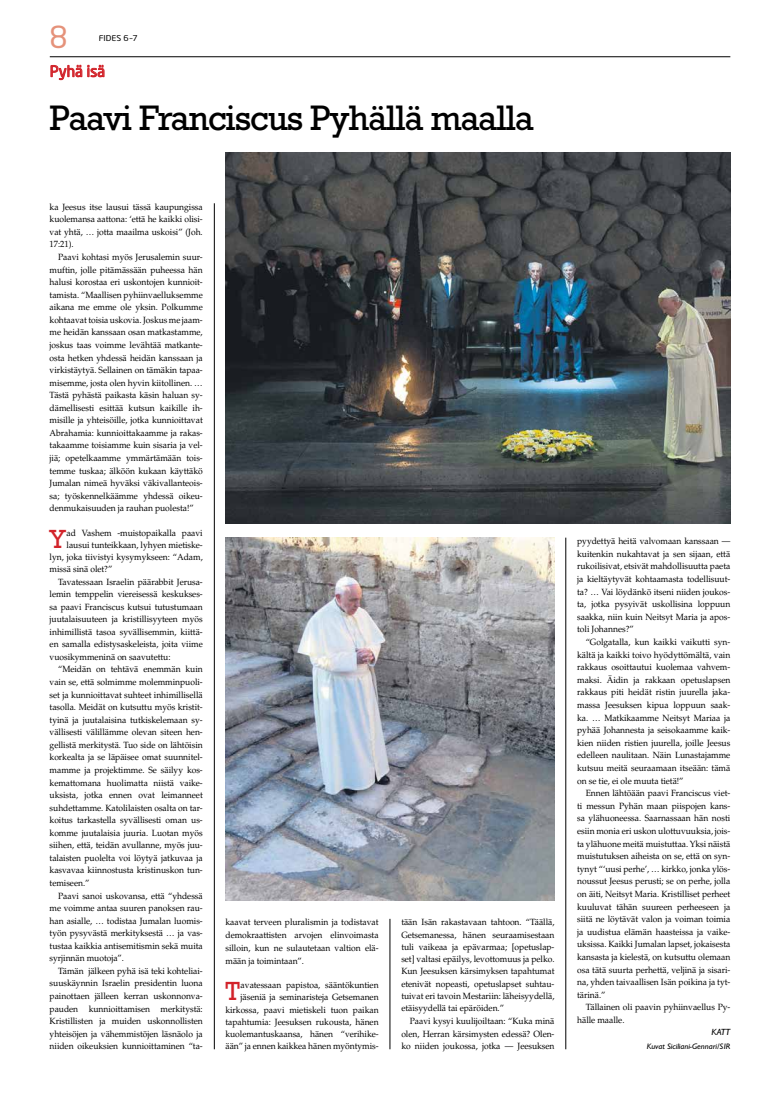
<style>
.page{position:relative;width:780px;height:1106px;background:#fff}
.page>*{position:absolute;margin:0;border:0;box-sizing:border-box;transform-origin:0 0}
.t1{font:36px "Rockwell Std";letter-spacing:-.035em;color:#000}
.t2{font:30px "Neo Sans Std";color:#e5927a}
.t3{font:26.7px "Rockwell Std";color:#d2232a;scale:.95 1}
.t4{font:15px "Neo Sans Std";color:#d2232a}
.t5{font:9px/12.6px "Palatino LT Std";letter-spacing:-.005em;color:#000;text-align:justify;scale:.95 1}
.t6{font:italic 9px "Gill Sans Std";color:#000;scale:1.05 1}
.t7{font:italic 8px "Gill Sans Std";color:#000;scale:1.05 1}
.t8{font:8px "Neo Sans Std";color:#000;scale:1.1 1}
</style>
<div class="page">
<svg style="left:50px;top:65px;width:55px;height:15px"></svg>
<svg style="left:49px;top:56px;width:682px;height:2px"></svg>
<hr style="left:50px;top:57px;width:680px;height:1px;background:#000">
<img style="left:225px;top:152px;width:505px;height:372px">
<hr style="left:390px;top:918px;width:1px;height:131px;background:#000">
<hr style="left:565px;top:537px;width:1px;height:512px;background:#000">
<hr style="left:214px;top:203px;width:1px;height:846px;background:#000">
<img style="left:225px;top:537px;width:329px;height:363px">
<h2 class="t2" style="left:50px;top:19px;width:20px">8</h2>
<p class="t8" style="left:99px;top:34px;width:37px">FIDES 6–7</p>
<h3 class="t4" style="left:50px;top:62px;width:57px">Pyhä isä</h3>
<h1 class="t1" style="left:50px;top:97px;width:486px">Paavi Franciscus Pyhällä maalla</h1>
<p class="t5" style="left:50px;top:201px;width:163px">ka Jeesus itse lausui tässä kaupungissa kuolemansa aattona: ‘että he kaikki olisi&shy;vat yhtä, … jotta maailma uskoisi” (Joh.<br>17:21).</p>
<p class="t5" style="left:50px;top:251px;width:163px;text-indent:9px">Paavi kohtasi myös Jerusalemin suur&shy;muftin, jolle pitämässään puheessa hän halusi korostaa eri uskontojen kunnioit&shy;tamista. “Maallisen pyhiinvaelluksemme aikana me emme ole yksin. Polkumme kohtaavat toisia uskovia. Joskus me jaam&shy;me heidän kanssaan osan matkastamme, joskus taas voimme levähtää matkante&shy;osta hetken yhdessä heidän kanssaan ja virkistäytyä. Sellainen on tämäkin tapaa&shy;misemme, josta olen hyvin kiitollinen. … Tästä pyhästä paikasta käsin haluan sy&shy;dämellisesti esittää kutsun kaikille ih&shy;misille ja yhteisöille, jotka kunnioittavat Abrahamia: kunnioittakaamme ja rakas&shy;takaamme toisiamme kuin sisaria ja vel&shy;jiä; opetelkaamme ymmärtämään tois&shy;temme tuskaa; älköön kukaan käyttäkö Jumalan nimeä hyväksi väkivallanteois&shy;sa; työskennelkäämme yhdessä oikeu&shy;denmukaisuuden ja rauhan puolesta!”</p>
<h3 class="t3" style="left:50px;top:523px;width:19px">Y</h3>
<p class="t5" style="left:67px;top:526px;width:145px">ad Vashem -muistopaikalla paavi</p>
<p class="t5" style="left:67px;top:538px;width:145px">lausui tunteikkaan, lyhyen mietiske-</p>
<p class="t5" style="left:50px;top:550px;width:163px">lyn, joka tiivistyi kysymykseen: “Adam,</p>
<p class="t5" style="left:50px;top:563px;width:67px">missä sinä olet?”</p>
<p class="t5" style="left:58px;top:575px;width:154px">Tavatessaan Israelin päärabbit Jerusa-</p>
<p class="t5" style="left:50px;top:588px;width:163px">lemin temppelin viereisessä keskukses-</p>
<p class="t5" style="left:50px;top:600px;width:163px">sa paavi Franciscus kutsui tutustumaan</p>
<p class="t5" style="left:50px;top:613px;width:163px">juutalaisuuteen ja kristillisyyteen myös</p>
<p class="t5" style="left:50px;top:625px;width:163px">inhimillistä tasoa syvällisemmin, kiittä-</p>
<p class="t5" style="left:50px;top:638px;width:163px">en samalla edistysaskeleista, joita viime</p>
<p class="t5" style="left:50px;top:650px;width:129px">vuosikymmeninä on saavutettu:</p>
<p class="t5" style="left:58px;top:663px;width:154px">“Meidän on tehtävä enemmän kuin</p>
<p class="t5" style="left:50px;top:676px;width:163px">vain se, että solmimme molemminpuoli-</p>
<p class="t5" style="left:50px;top:688px;width:163px">set ja kunnioittavat suhteet inhimillisellä</p>
<p class="t5" style="left:50px;top:701px;width:163px">tasolla. Meidät on kutsuttu myös kristit-</p>
<p class="t5" style="left:50px;top:713px;width:163px">tyinä ja juutalaisina tutkiskelemaan sy-</p>
<p class="t5" style="left:50px;top:726px;width:163px">vällisesti välillämme olevan siteen hen-</p>
<p class="t5" style="left:50px;top:738px;width:163px">gellistä merkitystä. Tuo side on lähtöisin</p>
<p class="t5" style="left:50px;top:751px;width:163px">korkealta ja se läpäisee omat suunnitel-</p>
<p class="t5" style="left:50px;top:763px;width:163px">mamme ja projektimme. Se säilyy kos-</p>
<p class="t5" style="left:50px;top:776px;width:163px">kemattomana huolimatta niistä vaike-</p>
<p class="t5" style="left:50px;top:789px;width:163px">uksista, jotka ennen ovat leimanneet</p>
<p class="t5" style="left:50px;top:801px;width:163px">suhdettamme. Katolilaisten osalta on tar-</p>
<p class="t5" style="left:50px;top:814px;width:163px">koitus tarkastella syvällisesti oman us-</p>
<p class="t5" style="left:50px;top:826px;width:163px">komme juutalaisia juuria. Luotan myös</p>
<p class="t5" style="left:50px;top:839px;width:163px">siihen, että, teidän avullanne, myös juu-</p>
<p class="t5" style="left:50px;top:851px;width:163px">talaisten puolelta voi löytyä jatkuvaa ja</p>
<p class="t5" style="left:50px;top:864px;width:163px">kasvavaa kiinnostusta kristinuskon tun-</p>
<p class="t5" style="left:50px;top:876px;width:43px">temiseen.”</p>
<p class="t5" style="left:58px;top:889px;width:154px">Paavi sanoi uskovansa, että “yhdessä</p>
<p class="t5" style="left:50px;top:902px;width:163px">me voimme antaa suuren panoksen rau-</p>
<p class="t5" style="left:50px;top:914px;width:163px">han asialle, … todistaa Jumalan luomis-</p>
<p class="t5" style="left:50px;top:927px;width:163px">työn pysyvästä merkityksestä … ja vas-</p>
<p class="t5" style="left:50px;top:939px;width:163px">tustaa kaikkia antisemitismin sekä muita</p>
<p class="t5" style="left:50px;top:952px;width:80px">syrjinnän muotoja”.</p>
<p class="t5" style="left:58px;top:964px;width:154px">Tämän jälkeen pyhä isä teki kohteliai-</p>
<p class="t5" style="left:50px;top:977px;width:163px">suuskäynnin Israelin presidentin luona</p>
<p class="t5" style="left:50px;top:989px;width:163px">painottaen jälleen kerran uskonnonva-</p>
<p class="t5" style="left:50px;top:1002px;width:163px">pauden kunnioittamisen merkitystä:</p>
<p class="t5" style="left:50px;top:1015px;width:163px">Kristillisten ja muiden uskonnollisten</p>
<p class="t5" style="left:50px;top:1027px;width:163px">yhteisöjen ja vähemmistöjen läsnäolo ja</p>
<p class="t5" style="left:50px;top:1040px;width:163px">niiden oikeuksien kunnioittaminen “ta-</p>
<p class="t5" style="left:225px;top:916px;width:163px">kaavat terveen pluralismin ja todistavat demokraattisten arvojen elinvoimasta silloin, kun ne sulautetaan valtion elä&shy;mään ja toimintaan”.</p>
<h3 class="t3" style="left:225px;top:976px;width:17px">T</h3>
<p class="t5" style="left:225px;top:979px;width:163px;line-height:12.2px;text-align:right">avatessaan papistoa, sääntökuntien jäseniä ja seminaristeja Getsemanen kirkossa, paavi mietiskeli tuon paikan tapahtumia: Jeesuksen rukousta, hänen kuolemantuskaansa, hänen “verihike&shy;ään” ja ennen kaikkea hänen myöntymis-</p>
<p class="t5" style="left:401px;top:916px;width:163px;line-height:12.2px">tään Isän rakastavaan tahtoon. “Täällä, Getsemanessa, hänen seuraamisestaan tuli vaikeaa ja epävarmaa; [opetuslap&shy;set] valtasi epäilys, levottomuus ja pelko.<br>Kun Jeesuksen kärsimyksen tapahtumat etenivät nopeasti, opetuslapset suhtau&shy;tuivat eri tavoin Mestariin: läheisyydellä, etäisyydellä tai epäröiden.”</p>
<p class="t5" style="left:401px;top:1014px;width:163px;text-indent:9px">Paavi kysyi kuulijoiltaan: “Kuka minä olen, Herran kärsimysten edessä? Olen&shy;ko niiden joukossa, jotka — Jeesuksen</p>
<p class="t5" style="left:577px;top:535px;width:163px">pyydettyä heitä valvomaan kanssaan — kuitenkin nukahtavat ja sen sijaan, että rukoilisivat, etsivät mahdollisuutta paeta ja kieltäytyvät kohtaamasta todellisuut&shy;ta? … Vai löydänkö itseni niiden joukos&shy;ta, jotka pysyivät uskollisina loppuun saakka, niin kuin Neitsyt Maria ja apos&shy;toli Johannes?”</p>
<p class="t5" style="left:577px;top:636px;width:163px;text-indent:9px">“Golgatalla, kun kaikki vaikutti syn&shy;kältä ja kaikki toivo hyödyttömältä, vain rakkaus osoittautui kuolemaa vahvem&shy;maksi. Äidin ja rakkaan opetuslapsen rakkaus piti heidät ristin juurella jaka&shy;massa Jeesuksen kipua loppuun saak&shy;ka. … Matkikaamme Neitsyt Mariaa ja pyhää Johannesta ja seisokaamme kaik&shy;kien niiden ristien juurella, joille Jeesus edelleen naulitaan. Näin Lunastajamme kutsuu meitä seuraamaan itseään: tämä on se tie, ei ole muuta tietä!”</p>
<p class="t5" style="left:577px;top:787px;width:163px;text-indent:9px">Ennen lähtöään paavi Franciscus viet&shy;ti messun Pyhän maan piispojen kans&shy;sa ylähuoneessa. Saarnassaan hän nosti esiin monia eri uskon ulottuvuuksia, jois&shy;ta ylähuone meitä muistuttaa. Yksi näistä muistutuksen aiheista on se, että on syn&shy;tynyt “‘uusi perhe’, … kirkko, jonka ylös&shy;noussut Jeesus perusti; se on perhe, jolla on äiti, Neitsyt Maria. Kristilliset perheet kuuluvat tähän suureen perheeseen ja siitä ne löytävät valon ja voiman toimia ja uudistua elämän haasteissa ja vaike&shy;uksissa. Kaikki Jumalan lapset, jokaisesta kansasta ja kielestä, on kutsuttu olemaan osa tätä suurta perhettä, veljinä ja sisari&shy;na, yhden taivaallisen Isän poikina ja tyt&shy;tärinä.”</p>
<p class="t5" style="left:577px;top:1001px;width:163px;text-indent:9px">Tällainen oli paavin pyhiinvaellus Py&shy;hälle maalle.</p>
<p class="t6" style="left:711px;top:1027px;width:20px">KATT</p>
<p class="t7" style="left:646px;top:1042px;width:81px">Kuvat Siciliani-Gennari/SIR</p>
</div>
